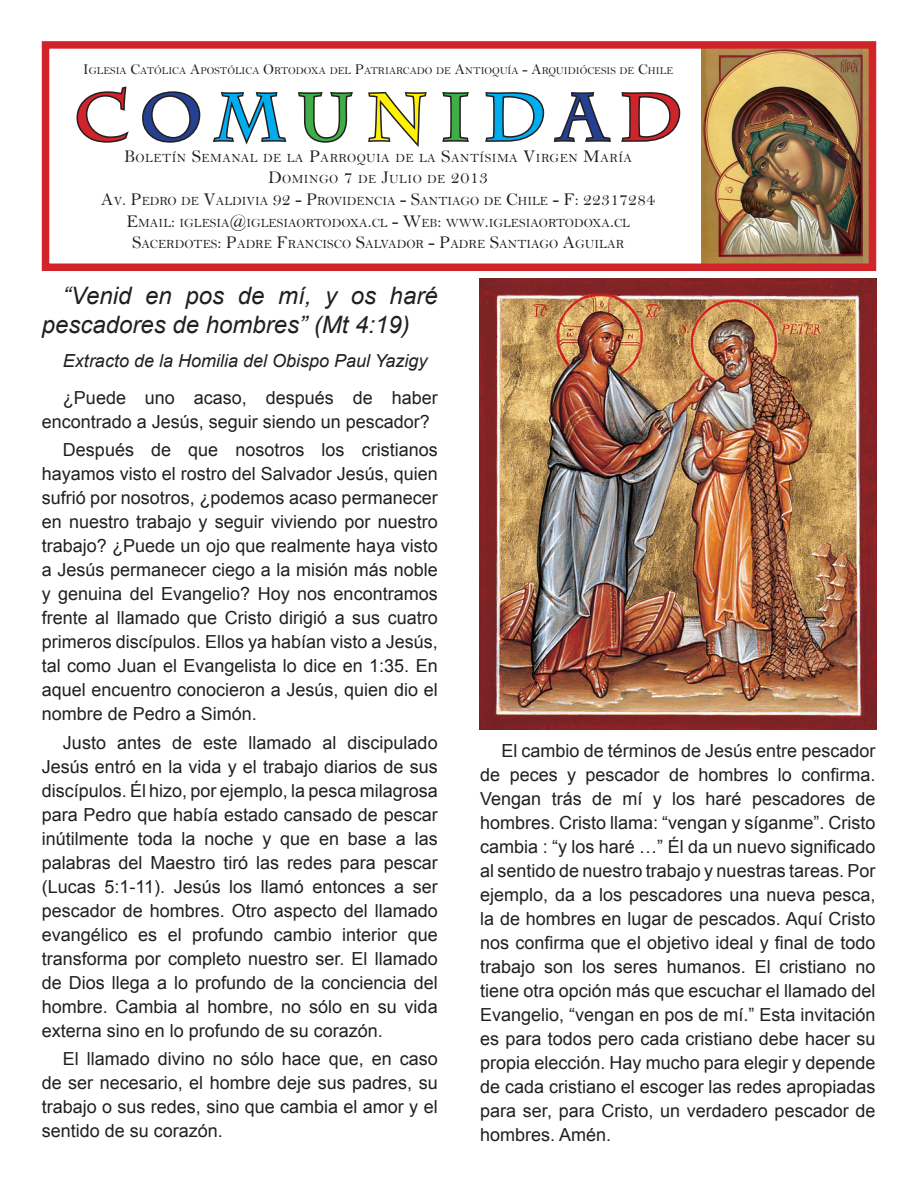
<style>
.page{position:relative;width:918px;height:1188px;background:#fff}
.page>*{position:absolute;margin:0;border:0;box-sizing:border-box;transform-origin:0 0}
.t1{font:700 66px "Charlemagne Std";letter-spacing:.205em;color:#d1232a}
.t2{font:italic 24px/28.8px "Arial";color:#231f20}
.t3{font:18px/24px "Arial";color:#231f20;text-align:justify}
.t4{font:italic 18px "Arial";color:#231f20}
.t5{font:12.6px "Bell";color:#231f20}
.t6{font:12.6px "Bell";letter-spacing:.035em;color:#231f20}
.t7{font:10.5px "Bell";color:#231f20}
.s1{font-size:15px}
.s2{color:#25408f}
.s3{color:#00aeef}
.s4{color:#3fae49}
.s5{color:#fff101}
.s6{font-size:18px}
</style>
<div class="page">
<img style="left:702px;top:50px;width:165px;height:212px">
<svg style="left:76px;top:86px;width:53px;height:57px"></svg>
<svg style="left:142px;top:91px;width:59px;height:52px"></svg>
<svg style="left:212px;top:92px;width:75px;height:53px"></svg>
<svg style="left:298px;top:92px;width:55px;height:51px"></svg>
<svg style="left:368px;top:91px;width:59px;height:56px"></svg>
<svg style="left:442px;top:92px;width:27px;height:50px"></svg>
<svg style="left:485px;top:92px;width:60px;height:50px"></svg>
<svg style="left:553px;top:92px;width:58px;height:50px"></svg>
<svg style="left:621px;top:92px;width:60px;height:50px"></svg>
<div style="left:42px;top:41px;width:834px;height:230px;border:8px solid #d1232a"></div>
<img style="left:480px;top:278px;width:396px;height:451px">
<p class="t7" style="left:83px;top:65px;width:592px"><span class="s1">I</span>GLESIA <span class="s1">C</span>ATÓLICA <span class="s1">A</span>POSTÓLICA <span class="s1">O</span>RTODOXA DEL <span class="s1">P</span>ATRIARCADO DE <span class="s1">A</span>NTIOQUÍA <span class="s1">- A</span>RQUIDIÓCESIS DE <span class="s1">C</span>HILE</p>
<p class="t1" style="left:74px;top:79px;width:609px">C<span class="s2">O</span><span class="s3">M</span><span class="s4">U</span><span class="s5">N</span><span class="s4">I</span><span class="s3">D</span><span class="s2">A</span>D</p>
<p class="t6" style="left:124px;top:150px;width:510px"><span class="s6">B</span>OLETÍN <span class="s6">S</span>EMANAL DE LA <span class="s6">P</span>ARROQUIA DE LA <span class="s6">S</span>ANTÍSIMA <span class="s6">V</span>IRGEN <span class="s6">M</span>ARÍA</p>
<p class="t6" style="left:268px;top:172px;width:222px"><span class="s6">D</span>OMINGO <span class="s6">7</span> DE <span class="s6">J</span>ULIO DE <span class="s6">2013</span></p>
<p class="t5" style="left:101px;top:193px;width:555px"><span class="s6">A</span>V<span class="s6">. P</span>EDRO DE <span class="s6">V</span>ALDIVIA <span class="s6">92 - P</span>ROVIDENCIA <span class="s6">- S</span>ANTIAGO DE <span class="s6">C</span>HILE <span class="s6">- F: 22317284</span></p>
<p class="t5" style="left:126px;top:215px;width:334px"><span class="s6">E</span>MAIL<span class="s6">:</span> IGLESIA<span class="s6">@</span>IGLESIAORTODOXA<span class="s6">.</span>CL <span class="s6">- W</span>EB<span class="s6">:</span> WWW</p>
<p class="t5" style="left:485px;top:215px;width:147px"><span class="s6">.</span>IGLESIAORTODOXA<span class="s6">.</span>CL</p>
<p class="t5" style="left:132px;top:237px;width:494px"><span class="s6">S</span>ACERDOTES<span class="s6">: P</span>ADRE <span class="s6">F</span>RANCI SCO <span class="s6">S</span>ALVADOR <span class="s6">- P</span>ADRE <span class="s6">S</span>ANTIAGO <span class="s6">A</span>GUILAR</p>
<p class="t2" style="left:42px;top:282px;width:397px;text-indent:21px">“Venid en pos de mí, y os haré pescadores de hombres” (Mt 4:19)</p>
<p class="t4" style="left:63px;top:349px;width:366px">Extracto de la Homilia del Obispo Paul Yazigy</p>
<p class="t3" style="left:42px;top:386px;width:397px;text-indent:21px">¿Puede uno acaso, después de haber encontrado a Jesús, seguir siendo un pescador?</p>
<p class="t3" style="left:42px;top:438px;width:397px;text-indent:21px">Después de que nosotros los cristianos hayamos visto el rostro del Salvador Jesús, quien sufrió por nosotros, ¿podemos acaso permanecer en nuestro trabajo y seguir viviendo por nuestro trabajo? ¿Puede un ojo que realmente haya visto a Jesús permanecer ciego a la misión más noble y genuina del Evangelio? Hoy nos encontramos frente al llamado que Cristo dirigió a sus cuatro primeros discípulos. Ellos ya habían visto a Jesús, tal como Juan el Evangelista lo dice en 1:35. En aquel encuentro conocieron a Jesús, quien dio el nombre de Pedro a Simón.</p>
<p class="t3" style="left:42px;top:730px;width:397px;text-indent:21px">Justo antes de este llamado al discipulado Jesús entró en la vida y el trabajo diarios de sus discípulos. Él hizo, por ejemplo, la pesca milagrosa para Pedro que había estado cansado de pescar inútilmente toda la noche y que en base a las palabras del Maestro tiró las redes para pescar (Lucas 5:1-11). Jesús los llamó entonces a ser pescador de hombres. Otro aspecto del llamado evangélico es el profundo cambio interior que transforma por completo nuestro ser. El llamado de Dios llega a lo profundo de la conciencia del hombre. Cambia al hombre, no sólo en su vida externa sino en lo profundo de su corazón.</p>
<p class="t3" style="left:42px;top:1047px;width:397px;text-indent:21px">El llamado divino no sólo hace que, en caso de ser necesario, el hombre deje sus padres, su trabajo o sus redes, sino que cambia el amor y el sentido de su corazón.</p>
<p class="t3" style="left:480px;top:739px;width:397px;text-indent:21px">El cambio de términos de Jesús entre pescador de peces y pescador de hombres lo confirma.<br>Vengan trás de mí y los haré pescadores de hombres. Cristo llama: “vengan y síganme”. Cristo cambia : “y los haré …” Él da un nuevo significado al sentido de nuestro trabajo y nuestras tareas. Por ejemplo, da a los pescadores una nueva pesca, la de hombres en lugar de pescados. Aquí Cristo nos confirma que el objetivo ideal y final de todo trabajo son los seres humanos. El cristiano no tiene otra opción más que escuchar el llamado del Evangelio, “vengan en pos de mí.” Esta invitación es para todos pero cada cristiano debe hacer su propia elección. Hay mucho para elegir y depende de cada cristiano el escoger las redes apropiadas para ser, para Cristo, un verdadero pescador de hombres. Amén.</p>
</div>
